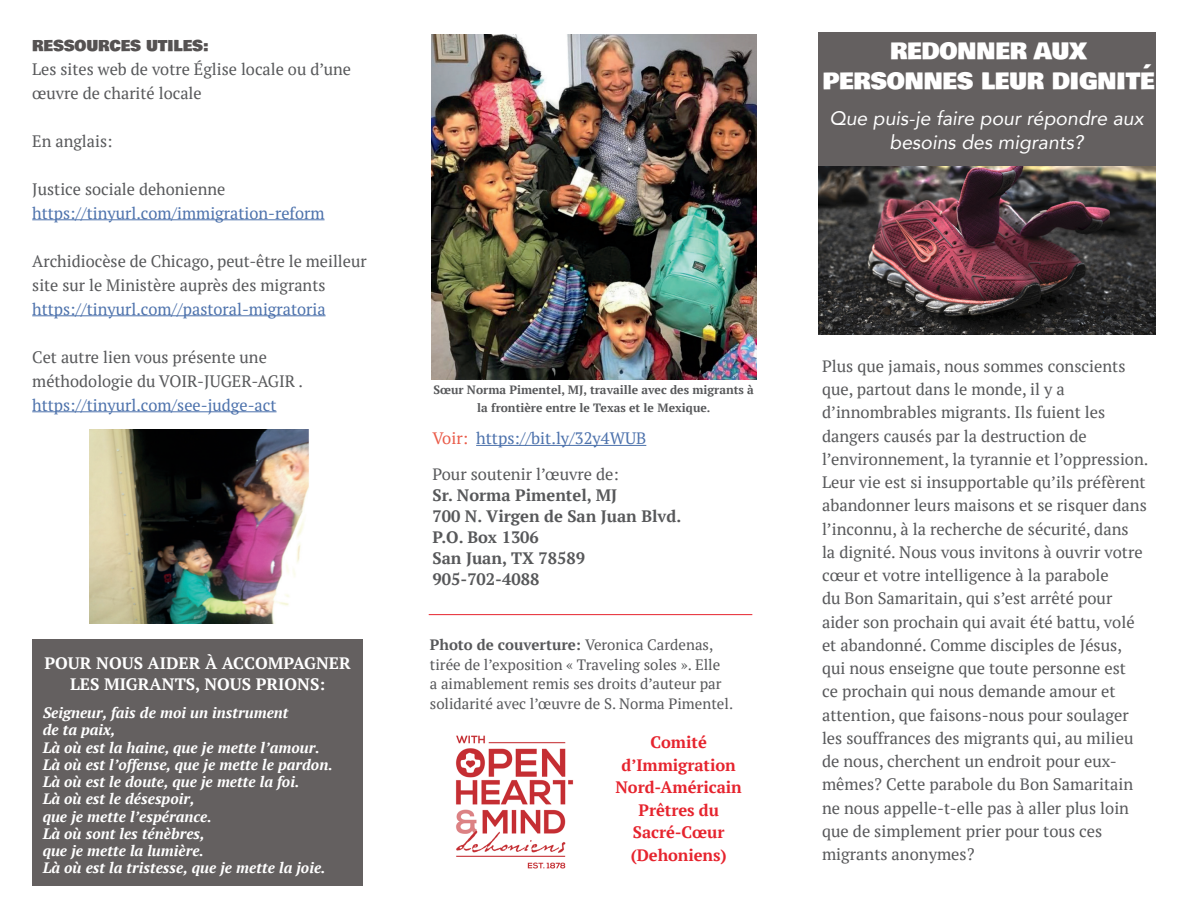
<style>
.page{position:relative;width:1188px;height:918px;background:#fff}
.page>*{position:absolute;margin:0;border:0;box-sizing:border-box;transform-origin:0 0}
.Title_Subhead{font:22.5px "Bowlby One";color:#fff}
.Title_Subhead-2{font:italic 19.5px/24px "Avenir";color:#fff;text-align:center}
.Title_Subhead-3{font:16.5px/23.2px "PT Serif";color:#57585a}
.Title_Subhead-4{font:16.5px "PT Serif";color:#4d72ac}
.Title_Subhead-5{font:700 16.5px/22.5px "PT Serif";letter-spacing:-.005em;color:#e6242e;text-align:center}
.Title_Subhead-6{font:700 16.5px "PT Serif";color:#57585a}
.Title_Subhead-7{font:700 16.5px/21px "PT Serif";color:#fff;text-align:center}
.Title_Subhead-8{font:italic 700 15px "PT Serif";color:#fff}
.Title_Subhead-9{font:15px/19.5px "PT Serif";color:#57585a}
.Title_Subhead-10{font:15px "Bowlby One";color:#555252}
.Title_Subhead-11{font:700 12px/18px "PT Serif";color:#57585a;text-align:center}
.s1{color:#ea5c4a}
.s2{font-weight:700}
</style>
<div class="page">
<div style="left:819px;top:32px;width:337px;height:134px;background:#646060"></div>
<div style="left:32px;top:639px;width:331px;height:247px;background:#646060"></div>
<img style="left:819px;top:166px;width:337px;height:169px">
<hr style="left:32px;top:219px;width:293px;height:1px;background:#4d72ac">
<hr style="left:32px;top:315px;width:294px;height:1px;background:#4d72ac">
<hr style="left:32px;top:411px;width:245px;height:1px;background:#4d72ac">
<img style="left:89px;top:430px;width:220px;height:194px">
<hr style="left:476px;top:445px;width:170px;height:1px;background:#4d72ac">
<hr style="left:429px;top:614px;width:323px;height:1px;background:#e6242e">
<img style="left:455px;top:735px;width:119px;height:134px">
<img style="left:432px;top:35px;width:324px;height:344px">
<p class="Title_Subhead-10" style="left:32px;top:34px;width:178px">RESSOURCES UTILES:</p>
<p class="Title_Subhead-3" style="left:32px;top:57px;width:320px;line-height:24px">Les sites web de votre Église locale ou d’une œuvre de charité locale</p>
<p class="Title_Subhead-3" style="left:32px;top:129px;width:82px">En anglais:</p>
<p class="Title_Subhead-3" style="left:32px;top:177px;width:195px">Justice sociale dehonienne</p>
<p class="Title_Subhead-4" style="left:32px;top:202px;width:294px">https://tinyurl.com/immigration-reform</p>
<p class="Title_Subhead-3" style="left:32px;top:249px;width:336px;line-height:24px">Archidiocèse de Chicago, peut-être le meilleur site sur le Ministère auprès des migrants</p>
<p class="Title_Subhead-4" style="left:32px;top:298px;width:295px">https://tinyurl.com//pastoral-migratoria</p>
<p class="Title_Subhead-3" style="left:32px;top:345px;width:272px;line-height:24px">Cet autre lien vous présente une méthodologie du VOIR-JUGER-AGIR .</p>
<p class="Title_Subhead-4" style="left:32px;top:394px;width:246px">https://tinyurl.com/see-judge-act</p>
<p class="Title_Subhead-7" style="left:44px;top:653px;width:308px">POUR NOUS AIDER À ACCOMPAGNER<br>LES MIGRANTS, NOUS PRIONS:</p>
<p class="Title_Subhead-8" style="left:43px;top:703px;width:247px">Seigneur, fais de moi un instrument</p>
<p class="Title_Subhead-8" style="left:43px;top:720px;width:74px">de ta paix,</p>
<p class="Title_Subhead-8" style="left:43px;top:738px;width:279px">Là où est la haine, que je mette l’amour.</p>
<p class="Title_Subhead-8" style="left:43px;top:755px;width:292px">Là où est l’offense, que je mette le pardon.</p>
<p class="Title_Subhead-8" style="left:43px;top:772px;width:258px">Là où est le doute, que je mette la foi.</p>
<p class="Title_Subhead-8" style="left:43px;top:789px;width:154px">Là où est le désespoir,</p>
<p class="Title_Subhead-8" style="left:43px;top:807px;width:171px">que je mette l’espérance.</p>
<p class="Title_Subhead-8" style="left:43px;top:824px;width:164px">Là où sont les ténèbres,</p>
<p class="Title_Subhead-8" style="left:43px;top:841px;width:163px">que je mette la lumière.</p>
<p class="Title_Subhead-8" style="left:43px;top:858px;width:285px">Là où est la tristesse, que je mette la joie.</p>
<p class="Title_Subhead-11" style="left:433px;top:381px;width:322px">Sœur Norma Pimentel, MJ, travaille avec des migrants à la frontière entre le Texas et le Mexique.</p>
<p class="Title_Subhead-4" style="left:433px;top:428px;width:215px"><span class="s1">Voir:</span> https://bit.ly/32y4WUB</p>
<p class="Title_Subhead-3" style="left:433px;top:464px;width:188px;line-height:21px">Pour soutenir l’œuvre de:<br><span class="s2">Sr. Norma Pimentel, MJ</span></p>
<p class="Title_Subhead-6" style="left:433px;top:506px;width:250px">700 N. Virgen de San Juan Blvd.</p>
<p class="Title_Subhead-6" style="left:433px;top:527px;width:108px">P.O. Box 1306</p>
<p class="Title_Subhead-6" style="left:433px;top:548px;width:154px">San Juan, TX 78589</p>
<p class="Title_Subhead-6" style="left:433px;top:569px;width:108px">905-702-4088</p>
<p class="Title_Subhead-9" style="left:430px;top:635px;width:305px"><span class="s2">Photo de couverture:</span> Veronica Cardenas, tirée de l’exposition « Traveling soles ». Elle<br>a aimablement remis ses droits d’auteur par solidarité avec l’œuvre de S. Norma Pimentel.</p>
<p class="Title_Subhead-5" style="left:622px;top:731px;width:116px">Comité d’Immigration</p>
<p class="Title_Subhead-5" style="left:616px;top:776px;width:128px">Nord-Américain</p>
<p class="Title_Subhead-5" style="left:639px;top:798px;width:82px">Prêtres du</p>
<p class="Title_Subhead-5" style="left:631px;top:821px;width:97px;text-align:left">Sacré-Cœur (Dehoniens)</p>
<p class="Title_Subhead" style="left:890px;top:34px;width:198px">REDONNER AUX</p>
<p class="Title_Subhead" style="left:822px;top:64px;width:334px">PERSONNES LEUR DIGNITÉ</p>
<p class="Title_Subhead-2" style="left:829px;top:106px;width:315px">Que puis-je faire pour répondre aux besoins des migrants?</p>
<p class="Title_Subhead-3" style="left:822px;top:354px;width:328px">Plus que jamais, nous sommes conscients que, partout dans le monde, il y a d’innombrables migrants. Ils fuient les dangers causés par la destruction de l’environnement, la tyrannie et l’oppression.<br>Leur vie est si insupportable qu’ils préfèrent abandonner leurs maisons et se risquer dans l’inconnu, à la recherche de sécurité, dans<br>la dignité. Nous vous invitons à ouvrir votre cœur et votre intelligence à la parabole<br>du Bon Samaritain, qui s’est arrêté pour aider son prochain qui avait été battu, volé et abandonné. Comme disciples de Jésus, qui nous enseigne que toute personne est<br>ce prochain qui nous demande amour et attention, que faisons-nous pour soulager les souffrances des migrants qui, au milieu de nous, cherchent un endroit pour eux&shy;mêmes? Cette parabole du Bon Samaritain ne nous appelle-t-elle pas à aller plus loin que de simplement prier pour tous ces migrants anonymes?</p>
</div>
